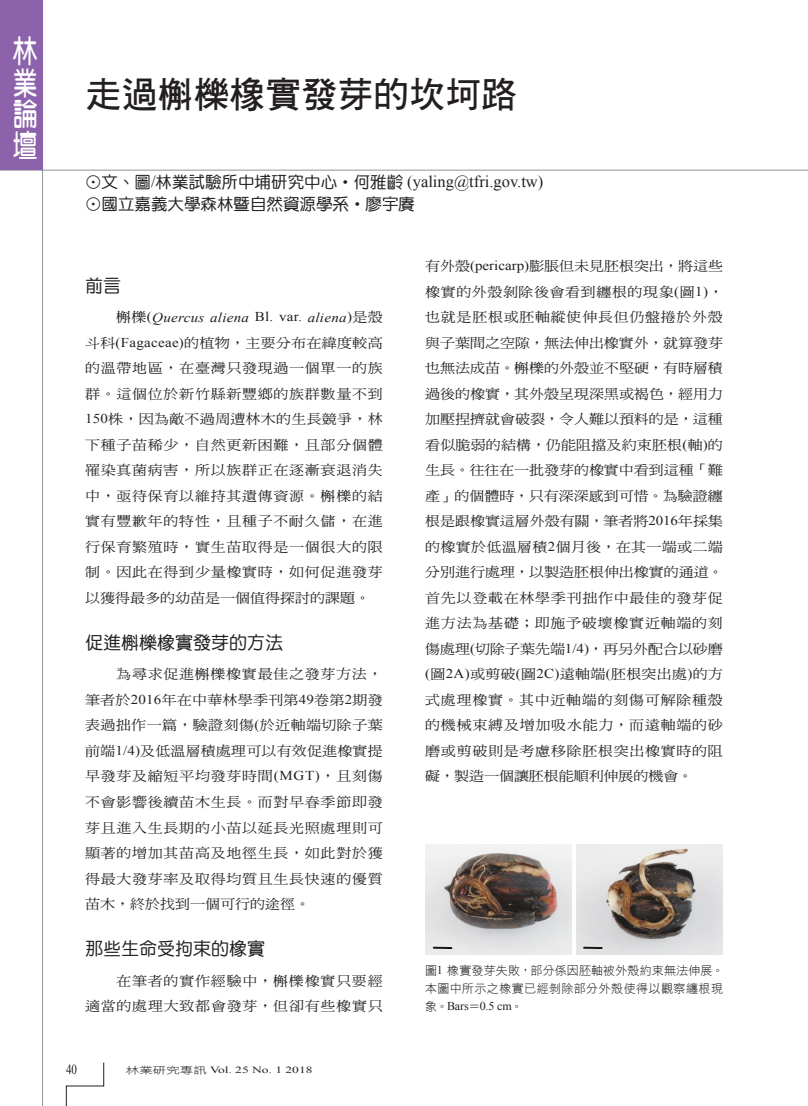
<style>
.page{position:relative;width:808px;height:1106px;background:#fff}
.page>*{position:absolute;margin:0;border:0;box-sizing:border-box;transform-origin:0 0}
._03大標{font:36px "DF Hei W7 WINP BF";color:#231f20}
.t1{font:31.5px/31.5px "DF Yuan W7 WINP BF";color:#fff;text-align:justify;scale:.77 1}
._02-內文中標標準{font:18px "DF Yuan W5 WINP BF";color:#231f20}
._04作者{font:16.5px "Times New Roman";color:#231f20}
._04作者-2{font:16.5px "DF Yuan W5 WINP BF";color:#231f20}
.t2{font:13.8px "Times New Roman";color:#231f20;scale:.8 1}
._01內文{font:13.5px/25.5px "DF Ming W5 WINP BF";letter-spacing:.045em;color:#231f20;text-align:justify;scale:1.11 1}
._06圖說{font:12px/18px "DF Hei W3 WINP BF";letter-spacing:.025em;color:#231f20;text-align:justify}
.t3{font:9.45px "Times New Roman";color:#231f20;scale:1.43 1}
.s1{font-family:"DF Yuan W5 WINP BF"}
.s2{font-family:"Times New Roman"}
.s3{font-family:"Times New Roman";font-style:italic}
.s4{font-family:"DF Hei W3 WINP BF"}
</style>
<div class="page">
<hr style="left:0;top:170px;width:808px;height:1px;background:#6c6d70">
<hr style="left:42px;top:0;width:1px;height:1106px;background:#6c6d70">
<svg style="left:66px;top:1062px;width:38px;height:44px"></svg>
<div style="left:0;top:0;width:43px;height:170px;background:#8c62aa"></div>
<img style="left:425px;top:844px;width:298px;height:110px">
<h2 class="t1" style="left:13px;top:35px;width:32px">林業論壇</h2>
<p class="_03大標" style="left:85px;top:76px;width:433px">走過槲櫟橡實發芽的坎坷路</p>
<p class="_04作者" style="left:85px;top:170px;width:460px"><span class="s1">⊙文、圖</span>/<span class="s1">林業試驗所中埔研究中心‧何雅齡</span> (yaling@tfri.gov.tw)</p>
<p class="_04作者-2" style="left:85px;top:196px;width:331px">⊙國立嘉義大學森林暨自然資源學系‧廖宇賡</p>
<p class="_02-內文中標標準" style="left:85px;top:277px;width:37px">前言</p>
<p class="_01內文" style="left:85px;top:305px;width:270px;text-indent:31px">槲櫟<span class="s2">(</span><span class="s3">Quercus aliena</span> <span class="s2">Bl. var.</span> <span class="s3">aliena</span><span class="s2">)</span>是殼斗科<span class="s2">(Fagaceae)</span>的植物，主要分布在緯度較高的溫帶地區，在臺灣只發現過一個單一的族群。這個位於新竹縣新豐鄉的族群數量不到<span class="s2">150</span>株，因為敵不過周遭林木的生長競爭，林下種子苗稀少，自然更新困難，且部分個體罹染真菌病害，所以族群正在逐漸衰退消失中，亟待保育以維持其遺傳資源。槲櫟的結實有豐歉年的特性，且種子不耐久儲，在進行保育繁殖時，實生苗取得是一個很大的限制。因此在得到少量橡實時，如何促進發芽以獲得最多的幼苗是一個值得探討的課題。</p>
<p class="_02-內文中標標準" style="left:85px;top:634px;width:199px">促進槲櫟橡實發芽的方法</p>
<p class="_01內文" style="left:85px;top:661px;width:270px;text-indent:31px">為尋求促進槲櫟橡實最佳之發芽方法，筆者於<span class="s2">2016</span>年在中華林學季刊第<span class="s2">49</span>卷第<span class="s2">2</span>期發表過拙作一篇，驗證刻傷<span class="s2">(</span>於近軸端切除子葉前端<span class="s2">1/4)</span>及低溫層積處理可以有效促進橡實提早發芽及縮短平均發芽時間<span class="s2">(MGT)</span>，且刻傷不會影響後續苗木生長。而對早春季節即發芽且進入生長期的小苗以延長光照處理則可顯著的增加其苗高及地徑生長，如此對於獲得最大發芽率及取得均質且生長快速的優質苗木，終於找到一個可行的途徑。</p>
<p class="_02-內文中標標準" style="left:85px;top:940px;width:181px">那些生命受拘束的橡實</p>
<p class="_01內文" style="left:85px;top:967px;width:270px;text-align:right">在筆者的實作經驗中，槲櫟橡實只要經<br>適當的處理大致都會發芽，但卻有些橡實只</p>
<p class="t2" style="left:66px;top:1060px;width:15px">40</p>
<p class="t3" style="left:126px;top:1063px;width:132px"><span class="s4">林業研究專訊</span> Vol. 25 No. 1 2018</p>
<p class="_01內文" style="left:425px;top:253px;width:270px">有外殼<span class="s2">(pericarp)</span>膨脹但未見胚根突出，將這些橡實的外殼剝除後會看到纏根的現象<span class="s2">(</span>圖<span class="s2">1)</span>，也就是胚根或胚軸縱使伸長但仍盤捲於外殼與子葉間之空隙，無法伸出橡實外，就算發芽也無法成苗。槲櫟的外殼並不堅硬，有時層積過後的橡實，其外殼呈現深黑或褐色，經用力加壓捏擠就會破裂，令人難以預料的是，這種看似脆弱的結構，仍能阻擋及約束胚根<span class="s2">(</span>軸<span class="s2">)</span>的生長。往往在一批發芽的橡實中看到這種「難產」的個體時，只有深深感到可惜。為驗證纏根是跟橡實這層外殼有關，筆者將<span class="s2">2016</span>年採集的橡實於低溫層積<span class="s2">2</span>個月後，在其一端或二端分別進行處理，以製造胚根伸出橡實的通道。首先以登載在林學季刊拙作中最佳的發芽促進方法為基礎；即施予破壞橡實近軸端的刻傷處理<span class="s2">(</span>切除子葉先端<span class="s2">1/4)</span>，再另外配合以砂磨<span class="s2">(</span>圖<span class="s2">2A)</span>或剪破<span class="s2">(</span>圖<span class="s2">2C)</span>遠軸端<span class="s2">(</span>胚根突出處<span class="s2">)</span>的方式處理橡實。其中近軸端的刻傷可解除種殼的機械束縛及增加吸水能力，而遠軸端的砂磨或剪破則是考慮移除胚根突出橡實時的阻礙，製造一個讓胚根能順利伸展的機會。</p>
<p class="_06圖說" style="left:425px;top:960px;width:300px">圖<span class="s2">1</span> 橡實發芽失敗，部分係因胚軸被外殼約束無法伸展。本圖中所示之橡實已經剝除部分外殼使得以觀察纏根現象。<span class="s2">Bars</span>＝<span class="s2">0.5 cm</span>。</p>
</div>
